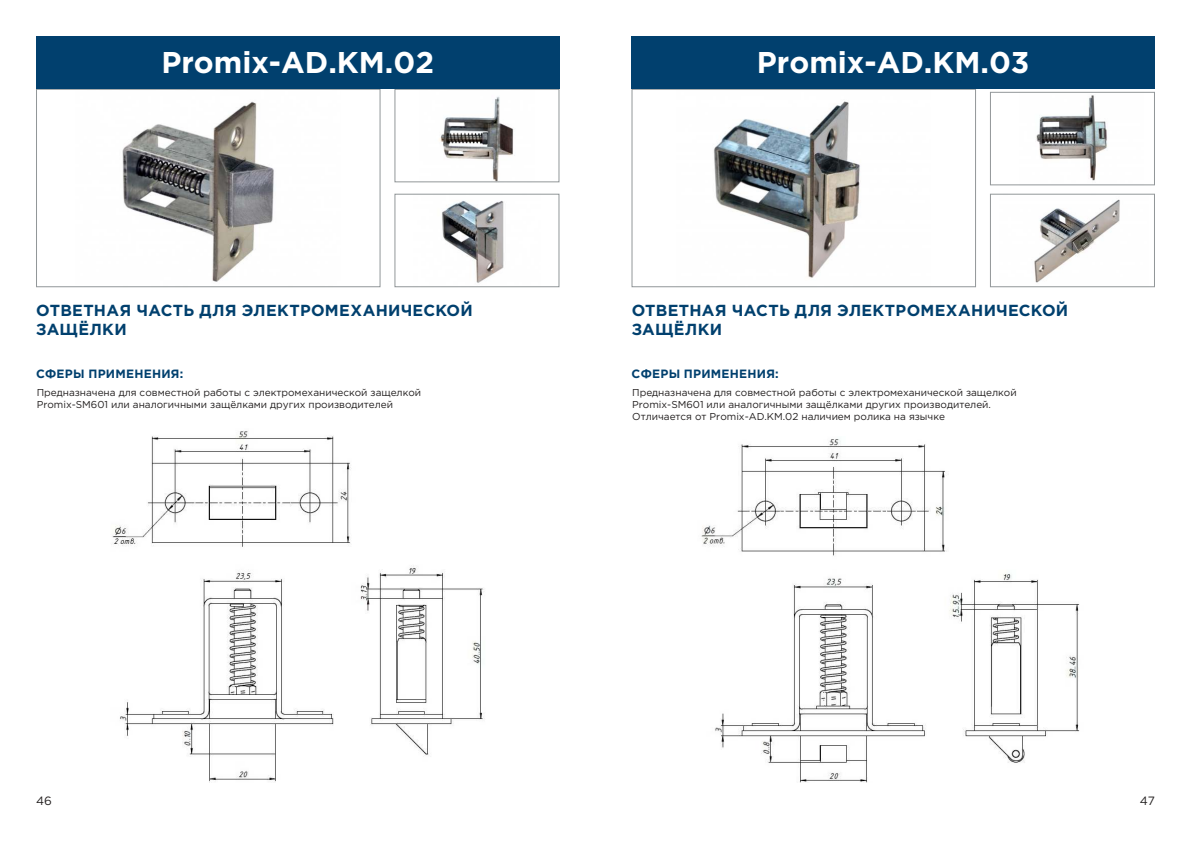
<style>
.page{position:relative;width:1191px;height:842px;background:#fff}
.page>*{position:absolute;margin:0;border:0;box-sizing:border-box;transform-origin:0 0}
.t1{font:700 30px "Gotham Pro";color:#fff}
.t2{font:700 16px/19.2px "Gotham Pro";letter-spacing:.02em;color:#01406e}
.t3{font:700 12px "Gotham Pro";letter-spacing:.02em;color:#01406e}
.t4{font:12px "Gotham Pro";color:#221f1f}
.t5{font:10px/12px "Gotham Pro";color:#221f1f}
</style>
<div class="page">
<img style="left:122px;top:101px;width:152px;height:181px">
<div style="left:36px;top:89px;width:344px;height:198px;border:1px solid #929799"></div>
<img style="left:713px;top:101px;width:147px;height:177px">
<div style="left:631px;top:89px;width:345px;height:198px;border:1px solid #929799"></div>
<img style="left:1036px;top:95px;width:72px;height:86px">
<div style="left:990px;top:92px;width:165px;height:93px;border:1px solid #929799"></div>
<img style="left:439px;top:96px;width:75px;height:84px">
<div style="left:394px;top:89px;width:165px;height:93px;border:1px solid #929799"></div>
<img style="left:1034px;top:199px;width:86px;height:84px">
<div style="left:990px;top:194px;width:165px;height:93px;border:1px solid #929799"></div>
<img style="left:442px;top:200px;width:62px;height:83px">
<div style="left:394px;top:194px;width:165px;height:93px;border:1px solid #929799"></div>
<div style="left:36px;top:36px;width:523px;height:53px;background:#01406e"></div>
<div style="left:631px;top:36px;width:524px;height:53px;background:#01406e"></div>
<img style="left:112px;top:430px;width:373px;height:353px">
<img style="left:701px;top:439px;width:379px;height:344px">
<h1 class="t1" style="left:161px;top:45px;width:274px">Promix-AD.KM.02</h1>
<h1 class="t1" style="left:757px;top:45px;width:274px">Promix-AD.KM.03</h1>
<h1 class="t1" style="left:169px;top:48px;width:260px">Promix-AD.ET 1</h1>
<h1 class="t1" style="left:764px;top:48px;width:260px">Promix-AD.ET 1</h1>
<h2 class="t2" style="left:36px;top:301px;width:438px">ОТВЕТНАЯ ЧАСТЬ ДЛЯ ЭЛЕКТРОМЕХАНИЧЕСКОЙ<br>ЗАЩЁЛКИ</h2>
<h2 class="t2" style="left:631px;top:301px;width:438px">ОТВЕТНАЯ ЧАСТЬ ДЛЯ ЭЛЕКТРОМЕХАНИЧЕСКОЙ<br>ЗАЩЁЛКИ</h2>
<p class="t3" style="left:36px;top:367px;width:149px">СФЕРЫ ПРИМЕНЕНИЯ:</p>
<p class="t3" style="left:631px;top:367px;width:149px">СФЕРЫ ПРИМЕНЕНИЯ:</p>
<p class="t5" style="left:37px;top:386px;width:386px">Предназначена для совместной работы с электромеханической защелкой<br>Promix-SM601 или аналогичными защёлками других производителей</p>
<p class="t5" style="left:632px;top:386px;width:386px">Предназначена для совместной работы с электромеханической защелкой<br>Promix-SM601 или аналогичными защёлками других производителей.<br>Отличается от Promix-AD.KM.02 наличием ролика на язычке</p>
<p class="t4" style="left:36px;top:794px;width:17px">46</p>
<p class="t4" style="left:1139px;top:794px;width:17px">47</p>
</div>
